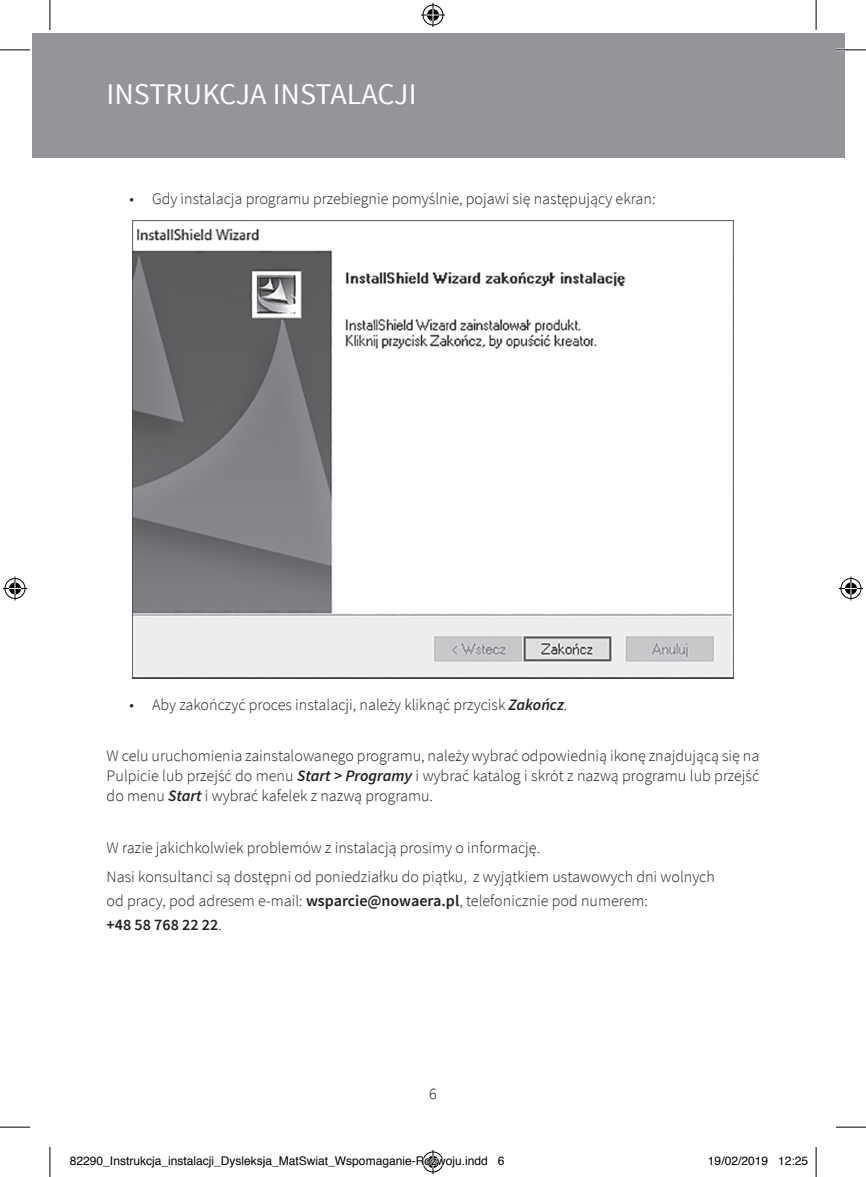
<style>
.page{position:relative;width:866px;height:1177px;background:#fff}
.page>*{position:absolute;margin:0;border:0;box-sizing:border-box;transform-origin:0 0}
.t1{font:30px "Source Sans Pro";color:#fff}
.t2{font:300 16px/20px "Source Sans Pro";color:#231f20}
.t3{font:12px "Helvetica";color:#000}
.s1{font-weight:600;font-style:italic}
.s2{font-weight:600}
</style>
<div class="page">
<div style="left:815px;top:33px;width:29px;height:125px;background:#939598"></div>
<div style="left:33px;top:33px;width:782px;height:125px;background:#939598"></div>
<img style="left:132px;top:220px;width:601px;height:458px">
<hr style="left:835px;top:49px;width:30px;height:2px;background:#fff">
<hr style="left:0;top:50px;width:30px;height:1px;background:#000">
<hr style="left:835px;top:50px;width:30px;height:1px;background:#000">
<hr style="left:0;top:1127px;width:30px;height:1px;background:#000">
<hr style="left:835px;top:1127px;width:30px;height:1px;background:#000">
<hr style="left:50px;top:0;width:1px;height:30px;background:#000">
<hr style="left:50px;top:1147px;width:1px;height:30px;background:#000">
<hr style="left:815px;top:0;width:1px;height:30px;background:#000">
<hr style="left:815px;top:1147px;width:1px;height:30px;background:#000">
<svg style="left:421px;top:3px;width:24px;height:24px"></svg>
<svg style="left:3px;top:576px;width:24px;height:24px"></svg>
<svg style="left:839px;top:576px;width:23px;height:24px"></svg>
<svg style="left:421px;top:1150px;width:23px;height:24px"></svg>
<h1 class="t1" style="left:107px;top:76px;width:311px">INSTRUKCJA INSTALACJI</h1>
<p class="t2" style="left:129px;top:188px;width:527px">• Gdy instalacja programu przebiegnie pomyślnie, pojawi się następujący ekran:</p>
<p class="t2" style="left:129px;top:695px;width:439px">• Aby zakończyć proces instalacji, należy kliknąć przycisk <span class="s1">Zakończ</span>.</p>
<p class="t2" style="left:107px;top:746px;width:653px;text-align:justify">W celu uruchomienia zainstalowanego programu, należy wybrać odpowiednią ikonę znajdującą się na Pulpicie lub przejść do menu <span class="s1">Start &gt; Programy</span> i wybrać katalog i skrót z nazwą programu lub przejść do menu <span class="s1">Start</span> i wybrać kafelek z nazwą programu.</p>
<p class="t2" style="left:107px;top:833px;width:609px;line-height:29.6px">W razie jakichkolwiek problemów z instalacją prosimy o informację.<br>Nasi konsultanci są dostępni od poniedziałku do piątku, z wyjątkiem ustawowych dni wolnych</p>
<p class="t2" style="left:107px;top:889px;width:542px;line-height:24px">od pracy, pod adresem e-mail: <span class="s2">wsparcie@nowaera.pl</span>, telefonicznie pod numerem: <span class="s2">+48 58 768 22 22</span>.</p>
<p class="t2" style="left:429px;top:1084px;width:9px">6</p>
<p class="t3" style="left:70px;top:1151px;width:436px">82290_Instrukcja_instalacji_Dysleksja_MatSwiat_Wspomaganie-Rozwoju.indd 6</p>
<p class="t3" style="left:707px;top:1151px;width:102px">19/02/2019 12:25</p>
</div>
